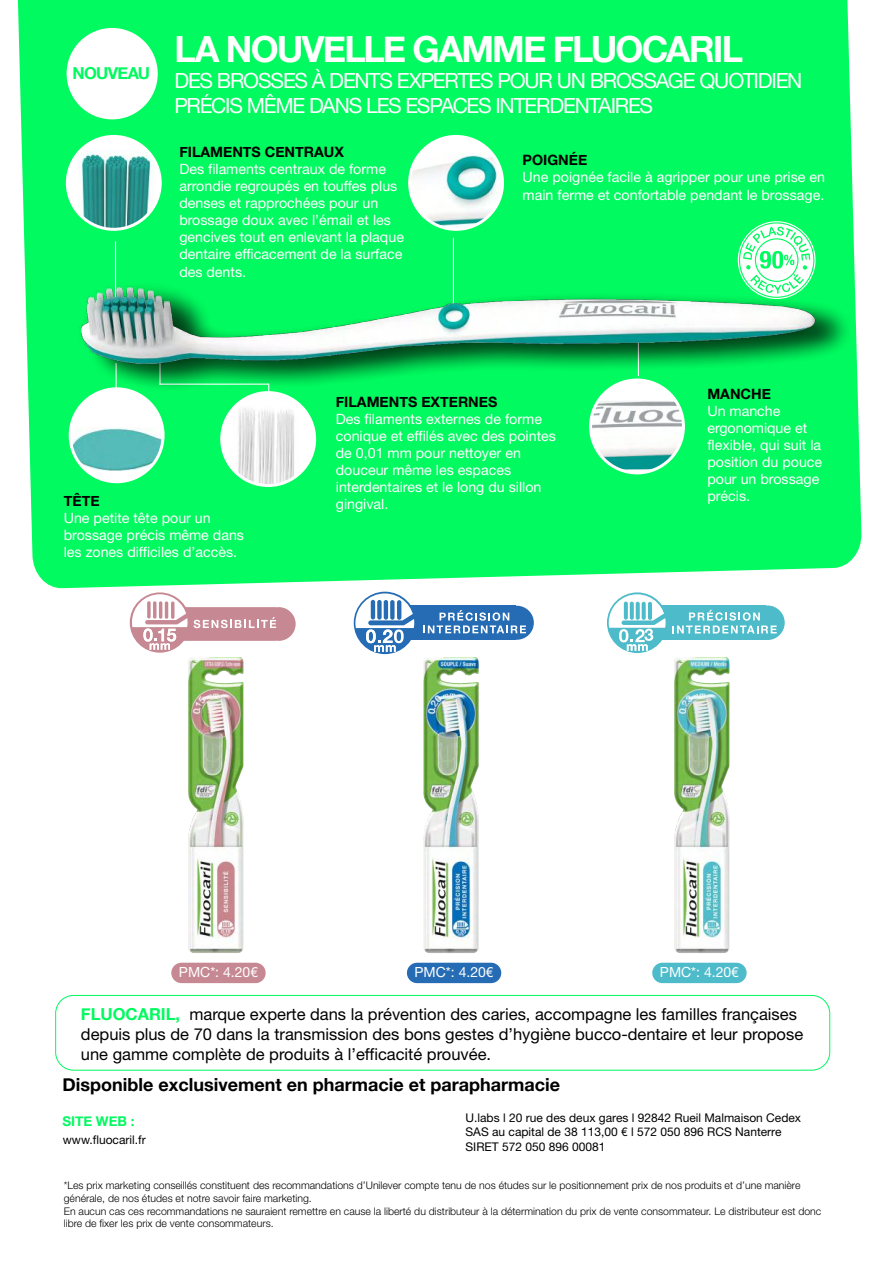
<style>
.page{position:relative;width:893px;height:1263px;background:#fff}
.page>*{position:absolute;margin:0;border:0;box-sizing:border-box;transform-origin:0 0}
.t1{font:700 36px "Helvetica Neue";letter-spacing:-.05em;color:#fff}
.t2{font:21px/25.2px "Helvetica Neue";letter-spacing:-.055em;color:#fff}
.t3{font:700 18px "Helvetica Neue";color:#000}
.t4{font:16.5px/19.8px "Helvetica Neue";color:#000}
.t5{font:700 16.5px "Helvetica Neue";letter-spacing:-.04em;color:#01fa5f}
.t6{font:14.25px/17.1px "Helvetica Neue";color:#fff}
.t7{font:700 14.25px "Helvetica Neue";color:#000}
.t8{font:13.95px "Helvetica Neue";color:#fff}
.t9{font:700 13.5px "Helvetica Neue";color:#01fa5f}
.t10{font:12px/14.4px "Helvetica Neue";color:#000}
.t11{font:300 10.5px/12.6px "Helvetica Neue LT Std";color:#000}
.s1{font-weight:700;color:#01fa5f}
</style>
<div class="page">
<div style="left:17px;top:0;width:845px;height:589px;background:#01fa5f"></div>
<hr style="left:115px;top:241px;width:1px;height:62px;background:#fff">
<hr style="left:453px;top:238px;width:1px;height:78px;background:#fff">
<div style="left:70px;top:389px;width:93px;height:93px;background:#fff;border-radius:50%"></div>
<img style="left:70px;top:427px;width:93px;height:44px">
<div style="left:69px;top:387px;width:96px;height:96px;border:3px solid #fff;border-radius:50%"></div>
<div style="left:410px;top:136px;width:92px;height:93px;background:#fff;border-radius:50%"></div>
<img style="left:410px;top:152px;width:92px;height:76px">
<div style="left:408px;top:135px;width:96px;height:96px;border:3px solid #fff;border-radius:50%"></div>
<div style="left:591px;top:380px;width:92px;height:93px;background:#fff;border-radius:50%"></div>
<img style="left:591px;top:401px;width:92px;height:69px">
<div style="left:589px;top:378px;width:96px;height:96px;border:3px solid #fff;border-radius:50%"></div>
<div style="left:67px;top:136px;width:93px;height:93px;background:#fff;border-radius:50%"></div>
<img style="left:78px;top:150px;width:76px;height:79px">
<div style="left:66px;top:135px;width:96px;height:96px;border:3px solid #fff;border-radius:50%"></div>
<div style="left:222px;top:393px;width:93px;height:92px;background:#fff;border-radius:50%"></div>
<img style="left:223px;top:401px;width:76px;height:84px">
<div style="left:220px;top:391px;width:96px;height:96px;border:3px solid #fff;border-radius:50%"></div>
<div style="left:55px;top:995px;width:775px;height:75px;border:1px solid #01fa5f;border-radius:18px"></div>
<div style="left:67px;top:28px;width:91px;height:91px;background:#fff;border-radius:50%"></div>
<div style="left:750px;top:605px;width:35px;height:35px;background:#4dbbca;border-radius:50%"></div>
<svg style="left:607px;top:592px;width:61px;height:61px"></svg>
<div style="left:500px;top:606px;width:34px;height:34px;background:#256cb4;border-radius:50%"></div>
<svg style="left:355px;top:593px;width:171px;height:59px"></svg>
<hr style="left:371px;top:600px;width:4px;height:19px;background:#256cb4;border-radius:2px">
<div style="left:377px;top:600px;width:5px;height:20px;background:#256cb4;border-radius:2px"></div>
<hr style="left:384px;top:600px;width:4px;height:20px;background:#256cb4;border-radius:2px">
<div style="left:390px;top:600px;width:5px;height:20px;background:#256cb4;border-radius:2px"></div>
<hr style="left:397px;top:600px;width:4px;height:20px;background:#256cb4;border-radius:2px">
<svg style="left:132px;top:594px;width:164px;height:58px"></svg>
<svg style="left:147px;top:601px;width:4px;height:17px"></svg>
<svg style="left:153px;top:601px;width:4px;height:18px"></svg>
<hr style="left:159px;top:601px;width:3px;height:18px;background:#c68892;border-radius:2px">
<hr style="left:165px;top:601px;width:3px;height:18px;background:#c68892;border-radius:2px">
<svg style="left:171px;top:601px;width:4px;height:18px"></svg>
<div style="left:171px;top:963px;width:95px;height:20px;background:#c68892;border-radius:10px"></div>
<div style="left:407px;top:963px;width:94px;height:20px;background:#256cb4;border-radius:10px"></div>
<div style="left:652px;top:963px;width:95px;height:20px;background:#4dbbca;border-radius:10px"></div>
<img style="left:188px;top:657px;width:56px;height:296px">
<img style="left:423px;top:657px;width:56px;height:296px">
<img style="left:674px;top:657px;width:56px;height:296px">
<div style="left:85px;top:281px;width:768px;height:111px;background:#000;opacity:.5"></div>
<img style="left:67px;top:272px;width:762px;height:105px">
<svg style="left:739px;top:222px;width:75px;height:76px"></svg>
<svg style="left:609px;top:594px;width:168px;height:57px"></svg>
<svg style="left:624px;top:602px;width:4px;height:18px"></svg>
<svg style="left:630px;top:602px;width:4px;height:18px"></svg>
<svg style="left:636px;top:602px;width:4px;height:18px"></svg>
<svg style="left:642px;top:602px;width:4px;height:18px"></svg>
<hr style="left:648px;top:602px;width:4px;height:18px;background:#4dbbca;border-radius:2px">
<p class="t5" style="left:73px;top:63px;width:79px">NOUVEAU</p>
<h1 class="t1" style="left:174px;top:27px;width:570px">LA NOUVELLE GAMME FLUOCARIL</h1>
<h2 class="t2" style="left:174px;top:67px;width:630px">DES BROSSES À DENTS EXPERTES POUR UN BROSSAGE QUOTIDIEN<br>PRÉCIS MÊME DANS LES ESPACES INTERDENTAIRES</h2>
<p class="t7" style="left:179px;top:143px;width:166px">FILAMENTS CENTRAUX</p>
<p class="t6" style="left:179px;top:160px;width:226px">Des filaments centraux de forme arrondie regroupés en touffes plus denses et rapprochées pour un brossage doux avec l’émail et les gencives tout en enlevant la plaque dentaire efficacement de la surface des dents.</p>
<p class="t7" style="left:523px;top:151px;width:66px">POIGNÉE</p>
<p class="t6" style="left:523px;top:169px;width:304px">Une poignée facile à agripper pour une prise en main ferme et confortable pendant le brossage.</p>
<p class="t7" style="left:64px;top:492px;width:37px">TÊTE</p>
<p class="t6" style="left:64px;top:509px;width:182px">Une petite tête pour un brossage précis même dans les zones difficiles d’accès.</p>
<p class="t7" style="left:336px;top:393px;width:163px">FILAMENTS EXTERNES</p>
<p class="t6" style="left:336px;top:410px;width:222px">Des filaments externes de forme conique et effilés avec des pointes de 0,01 mm pour nettoyer en douceur même les espaces interdentaires et le long du sillon gingival.</p>
<p class="t7" style="left:707px;top:385px;width:65px">MANCHE</p>
<p class="t6" style="left:707px;top:402px;width:116px">Un manche ergonomique et flexible, qui suit la position du pouce pour un brossage précis.</p>
<p class="t8" style="left:179px;top:964px;width:81px">PMC*: 4.20€</p>
<p class="t8" style="left:415px;top:964px;width:81px">PMC*: 4.20€</p>
<p class="t8" style="left:660px;top:964px;width:81px">PMC*: 4.20€</p>
<p class="t4" style="left:81px;top:1004px;width:724px"><span class="s1">FLUOCARIL,</span> marque experte dans la prévention des caries, accompagne les familles françaises depuis plus de 70 dans la transmission des bons gestes d’hygiène bucco-dentaire et leur propose une gamme complète de produits à l’efficacité prouvée.</p>
<p class="t3" style="left:62px;top:1074px;width:499px">Disponible exclusivement en pharmacie et parapharmacie</p>
<p class="t9" style="left:62px;top:1112px;width:73px">SITE WEB :</p>
<p class="t10" style="left:465px;top:1110px;width:337px">U.labs l 20 rue des deux gares l 92842 Rueil Malmaison Cedex<br>SAS au capital de 38 113,00 € l 572 050 896 RCS Nanterre<br>SIRET 572 050 896 00081</p>
<p class="t10" style="left:63px;top:1133px;width:84px">www.fluocaril.fr</p>
<p class="t11" style="left:64px;top:1179px;width:759px">*Les prix marketing conseillés constituent des recommandations d’Unilever compte tenu de nos études sur le positionnement prix de nos produits et d’une manière générale, de nos études et notre savoir faire marketing.<br>En aucun cas ces recommandations ne sauraient remettre en cause la liberté du distributeur à la détermination du prix de vente consommateur. Le distributeur est donc libre de fixer les prix de vente consommateurs.</p>
</div>
